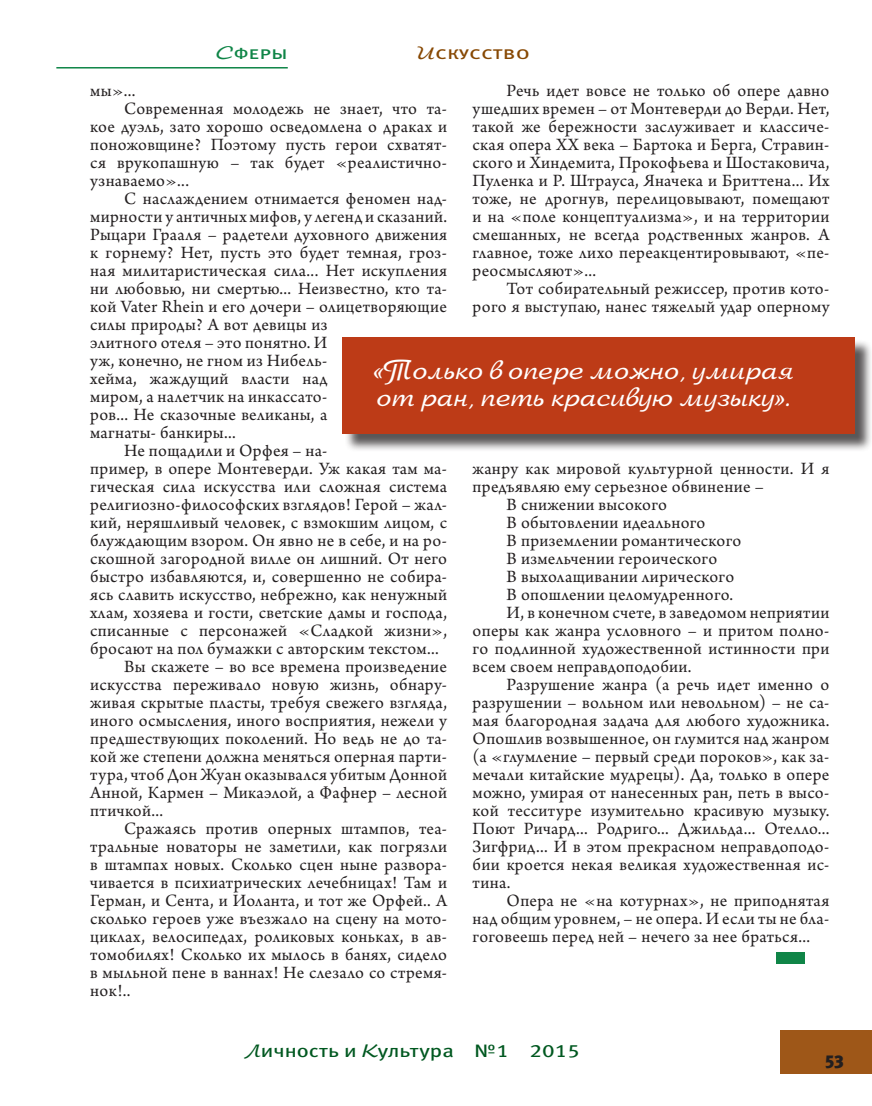
<style>
.page{position:relative;width:872px;height:1106px;background:#fff}
.page>*{position:absolute;margin:0;border:0;box-sizing:border-box;transform-origin:0 0}
.t1{font:27px/27px "Arbat C";color:#fff}
.t2{font:18.15px/18px "Arno Pro";letter-spacing:.02em;color:#231f20;text-align:justify}
.t3{font:18px "Meta Book LFC";color:#005820;scale:1.25 1}
.t4{font:18px "Meta Book Caps C";color:#874803;scale:1.25 1}
.t5{font:18px "Meta Book Caps C";color:#0f8547;scale:1.25 1}
.t6{font:18px "Meta Black C";color:#231f20}
.s1{font-family:"Arbat C"}
</style>
<div class="page">
<div style="left:780px;top:1030px;width:92px;height:44px;background:#9e5718"></div>
<div style="left:345px;top:339px;width:527px;height:119px;background:#231f20;opacity:.75"></div>
<div style="left:342px;top:337px;width:512px;height:97px;background:#bd3b17"></div>
<div style="left:776px;top:952px;width:28px;height:12px;background:#0f8547"></div>
<hr style="left:56px;top:67px;width:232px;height:1px;background:#0f8547">
<p class="t5" style="left:216px;top:42px;width:59px"><span class="s1">С</span>феры</p>
<p class="t4" style="left:416px;top:42px;width:92px"><span class="s1">И</span>скусство</p>
<p class="t2" style="left:472px;top:82px;width:358px;text-indent:34px">Речь идет вовсе не только об опере давно ушедших времен – от Монтеверди до Верди. Нет, такой же бережности заслуживает и классиче&shy;ская опера XX века – Бартока и Берга, Стравин&shy;ского и Хиндемита, Прокофьева и Шостаковича, Пуленка и Р. Штрауса, Яначека и Бриттена... Их тоже, не дрогнув, перелицовывают, помещают и на «поле концептуализма», и на территории смешанных, не всегда родственных жанров. А главное, тоже лихо переакцентировывают, «пе&shy;реосмысляют»...</p>
<p class="t2" style="left:472px;top:280px;width:358px;text-align:right">Тот собирательный режиссер, против кото&shy;рого я выступаю, нанес тяжелый удар оперному</p>
<p class="t2" style="left:90px;top:82px;width:47px">мы»...</p>
<p class="t2" style="left:90px;top:100px;width:358px;text-indent:34px">Современная молодежь не знает, что та&shy;кое дуэль, зато хорошо осведомлена о драках и поножовщине? Поэтому пусть герои схватят&shy;ся врукопашную – так будет «реалистично&shy;узнаваемо»...</p>
<p class="t2" style="left:90px;top:190px;width:358px;text-align:left;text-indent:34px">С наслаждением отнимается феномен над&shy;мирности у античных мифов, у легенд и сказаний.<br>Рыцари Грааля – радетели духовного движения к горнему? Нет, пусть это будет темная, гроз&shy;ная милитаристическая сила... Нет искупления ни любовью, ни смертью... Неизвестно, кто та&shy;кой Vater Rhein и его дочери – олицетворяющие силы природы? А вот девицы из<br>элитного отеля – это понятно. И<br>уж, конечно, не гном из Нибель-<br>хейма, жаждущий власти над<br>миром, а налетчик на инкассато-<br>ров... Не сказочные великаны, а<br>магнаты- банкиры...</p>
<p class="t2" style="left:90px;top:442px;width:358px;text-align:left;text-indent:34px">Не пощадили и Орфея – на-<br>пример, в опере Монтеверди. Уж какая там ма&shy;гическая сила искусства или сложная система религиозно-философских взглядов! Герой – жал&shy;кий, неряшливый человек, с взмокшим лицом, с блуждающим взором. Он явно не в себе, и на ро&shy;скошной загородной вилле он лишний. От него быстро избавляются, и, совершенно не собира&shy;ясь славить искусство, небрежно, как ненужный хлам, хозяева и гости, светские дамы и господа, списанные с персонажей «Сладкой жизни», бросают на пол бумажки с авторским текстом...</p>
<p class="t2" style="left:90px;top:658px;width:358px;text-indent:34px">Вы скажете – во все времена произведение искусства переживало новую жизнь, обнару&shy;живая скрытые пласты, требуя свежего взгляда, иного осмысления, иного восприятия, нежели у предшествующих поколений. Но ведь не до та&shy;кой же степени должна меняться оперная парти&shy;тура, чтоб Дон Жуан оказывался убитым Донной Анной, Кармен – Микаэлой, а Фафнер – лесной птичкой...</p>
<p class="t2" style="left:90px;top:820px;width:358px;text-indent:34px">Сражаясь против оперных штампов, теа&shy;тральные новаторы не заметили, как погрязли в штампах новых. Сколько сцен ныне развора&shy;чивается в психиатрических лечебницах! Там и Герман, и Сента, и Иоланта, и тот же Орфей.. А сколько героев уже въезжало на сцену на мото&shy;циклах, велосипедах, роликовых коньках, в ав&shy;томобилях! Сколько их мылось в банях, сидело в мыльной пене в ваннах! Не слезало со стремя&shy;нок!..</p>
<p class="t1" style="left:373px;top:357px;width:421px">«Только в опере можно, умирая от ран, петь красивую музыку».</p>
<p class="t2" style="left:472px;top:460px;width:358px">жанру как мировой культурной ценности. И я предъявляю ему серьезное обвинение –</p>
<p class="t2" style="left:506px;top:496px;width:162px">В снижении высокого</p>
<p class="t2" style="left:506px;top:514px;width:200px">В обытовлении идеального</p>
<p class="t2" style="left:506px;top:532px;width:236px">В приземлении романтического</p>
<p class="t2" style="left:506px;top:550px;width:212px">В измельчении героического</p>
<p class="t2" style="left:506px;top:568px;width:229px">В выхолащивании лирического</p>
<p class="t2" style="left:506px;top:586px;width:228px">В опошлении целомудренного.</p>
<p class="t2" style="left:472px;top:604px;width:358px;text-indent:34px">И, в конечном счете, в заведомом неприятии оперы как жанра условного – и притом полно&shy;го подлинной художественной истинности при всем своем неправдоподобии.</p>
<p class="t2" style="left:472px;top:676px;width:358px;text-indent:34px">Разрушение жанра (а речь идет именно о разрушении – вольном или невольном) – не са&shy;мая благородная задача для любого художника.<br>Опошлив возвышенное, он глумится над жанром (а «глумление – первый среди пороков», как за&shy;мечали китайские мудрецы). Да, только в опере можно, умирая от нанесенных ран, петь в высо&shy;кой тесситуре изумительно красивую музыку.<br>Поют Ричард... Родриго... Джильда... Отелло...<br>Зигфрид... И в этом прекрасном неправдоподо&shy;бии кроется некая великая художественная ис&shy;тина.</p>
<p class="t2" style="left:472px;top:892px;width:358px;text-indent:34px">Опера не «на котурнах», не приподнятая над общим уровнем, – не опера. И если ты не бла&shy;гоговеешь перед ней – нечего за нее браться...</p>
<p class="t3" style="left:244px;top:1040px;width:270px"><span class="s1">Л</span>ичность и <span class="s1">К</span>ультура №1 2015</p>
<p class="t6" style="left:825px;top:1048px;width:20px">53</p>
</div>
